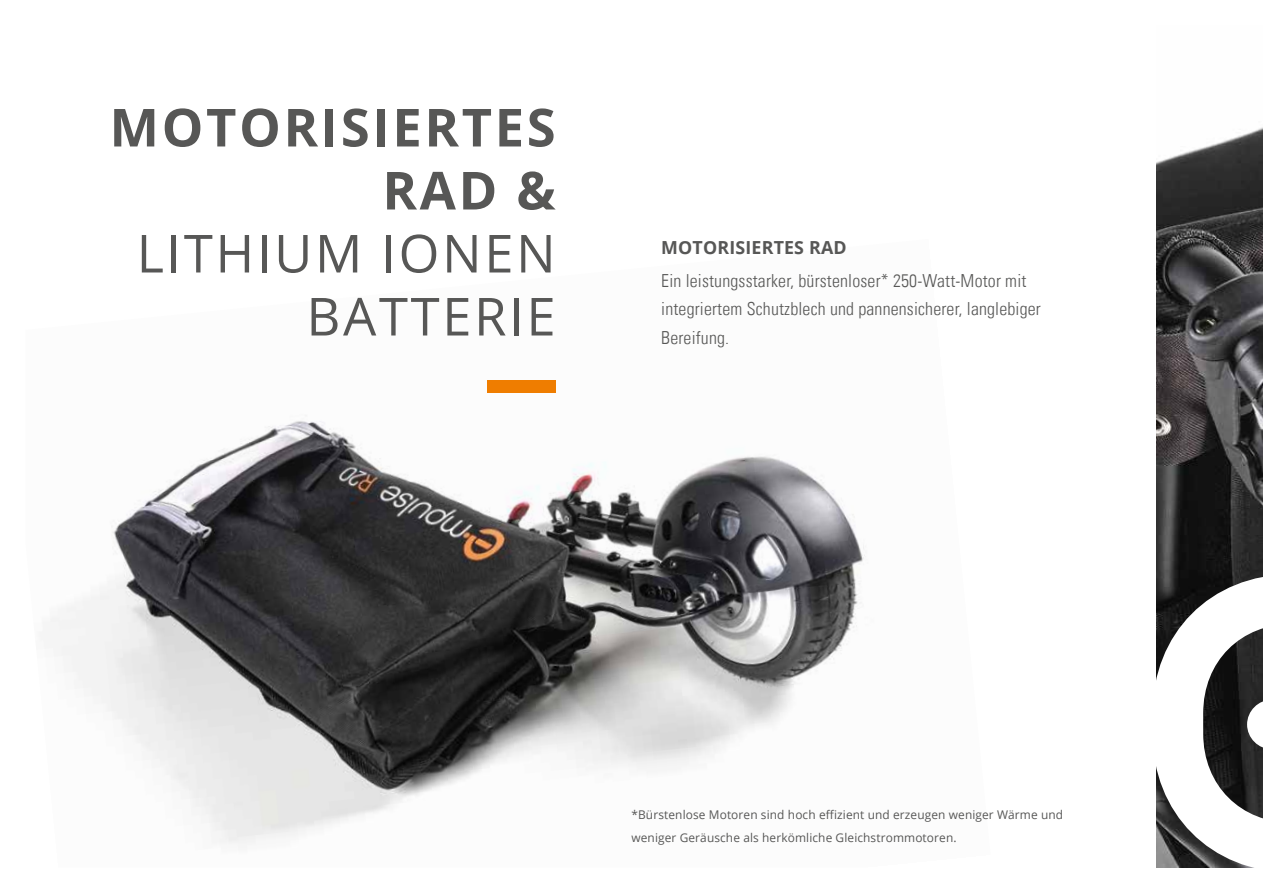
<style>
.page{position:relative;width:1263px;height:893px;background:#fff}
.page>*{position:absolute;margin:0;border:0;box-sizing:border-box;transform-origin:0 0}
.t1{font:52.5px/63px "Open Sans";letter-spacing:.05em;color:#575756;text-align:right}
.t2{font:700 52.5px/63px "Open Sans";letter-spacing:.05em;color:#575756;text-align:right}
.t3{font:18px/28.5px "Univers Com 47 Light Cond";letter-spacing:.01em;color:#575756}
.t4{font:700 18px "Open Sans";letter-spacing:.01em;color:#575756}
.t5{font:12px/22.5px "Open Sans";letter-spacing:.01em;color:#575756}
</style>
<div class="page">
<img style="left:1157px;top:127px;width:106px;height:447px">
<svg style="left:1156px;top:574px;width:107px;height:294px"></svg>
<img style="left:50px;top:380px;width:815px;height:464px">
<div style="left:488px;top:380px;width:68px;height:12px;background:#ef7d00"></div>
<h1 class="t2" style="left:109px;top:95px;width:448px">MOTORISIERTES<br>RAD &amp;</h1>
<h1 class="t1" style="left:137px;top:221px;width:421px">LITHIUM IONEN<br>BATTERIE</h1>
<p class="t4" style="left:661px;top:235px;width:187px">MOTORISIERTES RAD</p>
<p class="t3" style="left:661px;top:266px;width:381px">Ein leistungsstarker, bürstenloser* 250-Watt-Motor mit integriertem Schutzblech und pannensicherer, langlebiger<br>Bereifung.</p>
<p class="t5" style="left:631px;top:803px;width:433px">*Bürstenlose Motoren sind hoch effizient und erzeugen weniger Wärme und weniger Geräusche als herkömliche Gleichstrommotoren.</p>
</div>
